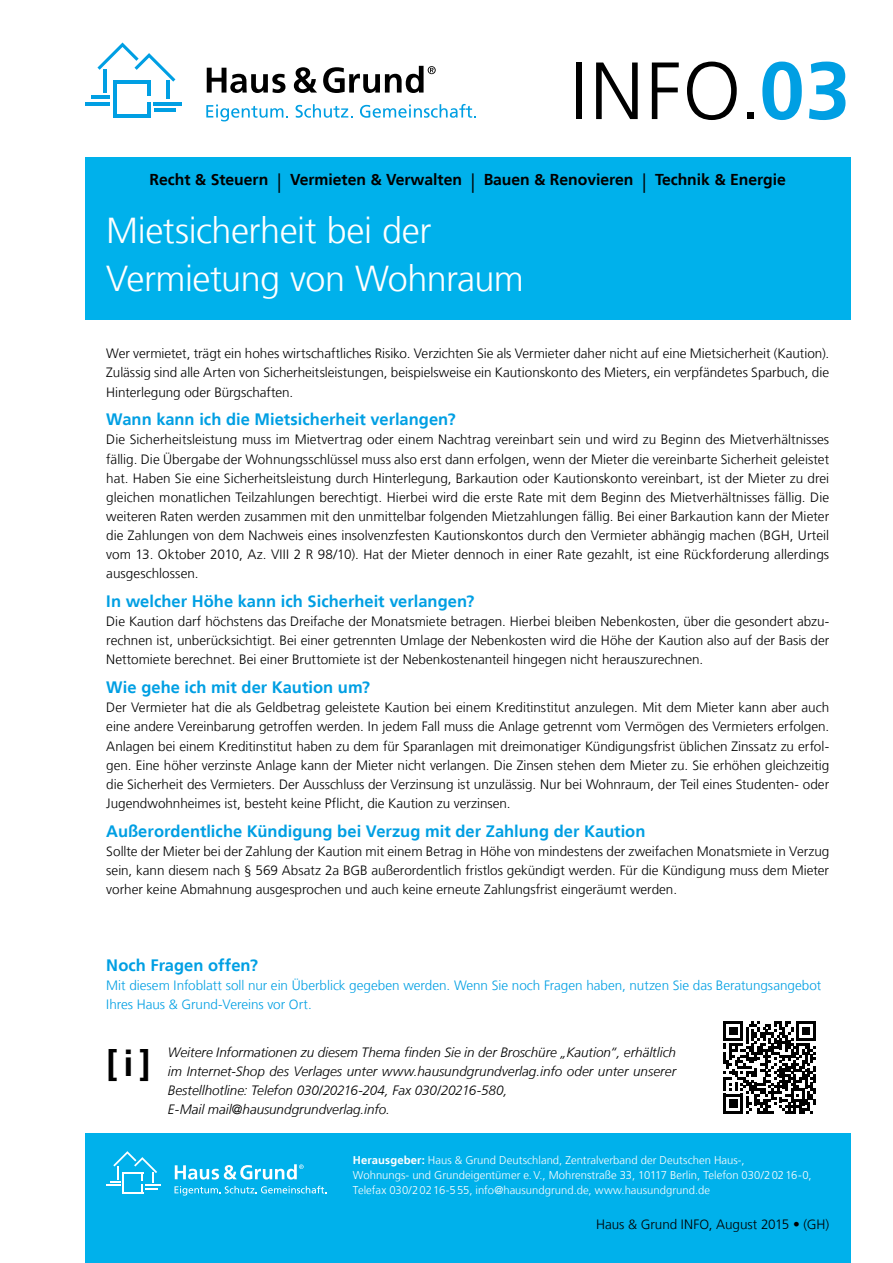
<style>
.page{position:relative;width:893px;height:1263px;background:#fff}
.page>*{position:absolute;margin:0;border:0;box-sizing:border-box;transform-origin:0 0}
.t1{font:300 81px "Frutiger LT";color:#000}
.t2{font:300 36px/47.8px "Frutiger LT";letter-spacing:-.015em;color:#fff}
.t3{font:700 36px "Frutiger LT";color:#000}
.t4{font:700 16.5px "Frutiger LT";color:#009fe3}
.t5{font:700 15.75px "Frutiger LT";color:#000}
.t6{font:300 13.5px/19.2px "Frutiger LT";color:#000;text-align:justify}
.t7{font:italic 300 13.5px/19.2px "Frutiger LT";color:#000}
.t8{font:300 13.5px/19.2px "Frutiger LT";color:#009fe3}
.t9{font:300 11.25px/15px "Frutiger LT";letter-spacing:.005em;color:#fff}
.s1{font-weight:700;color:#009fe3}
.s2{font-weight:300;font-size:19.5px}
.s3{font-weight:700}
</style>
<div class="page">
<div style="left:85px;top:157px;width:765px;height:163px;background:#00b1eb"></div>
<hr style="left:113px;top:80px;width:3px;height:38px;background:#009fe3">
<hr style="left:147px;top:102px;width:4px;height:16px;background:#009fe3">
<hr style="left:113px;top:114px;width:38px;height:4px;background:#009fe3">
<hr style="left:113px;top:80px;width:38px;height:3px;background:#009fe3">
<hr style="left:154px;top:108px;width:21px;height:3px;background:#009fe3">
<hr style="left:154px;top:102px;width:28px;height:3px;background:#009fe3">
<hr style="left:147px;top:80px;width:4px;height:16px;background:#009fe3">
<hr style="left:166px;top:81px;width:3px;height:18px;background:#009fe3">
<hr style="left:91px;top:96px;width:19px;height:3px;background:#009fe3">
<hr style="left:85px;top:102px;width:25px;height:3px;background:#009fe3">
<hr style="left:104px;top:69px;width:3px;height:24px;background:#009fe3">
<svg style="left:97px;top:43px;width:78px;height:39px"></svg>
<svg style="left:207px;top:68px;width:78px;height:25px"></svg>
<svg style="left:294px;top:67px;width:23px;height:26px"></svg>
<svg style="left:323px;top:66px;width:113px;height:27px"></svg>
<svg style="left:206px;top:105px;width:82px;height:16px"></svg>
<svg style="left:296px;top:104px;width:57px;height:14px"></svg>
<svg style="left:360px;top:104px;width:116px;height:14px"></svg>
<div style="left:85px;top:1133px;width:765px;height:130px;background:#00b1eb"></div>
<svg style="left:106px;top:1151px;width:55px;height:42px"></svg>
<svg style="left:175px;top:1164px;width:129px;height:15px"></svg>
<svg style="left:175px;top:1186px;width:151px;height:9px"></svg>
<svg style="left:723px;top:1021px;width:93px;height:92px"></svg>
<h1 class="t1" style="left:570px;top:45px;width:282px">INFO.<span class="s1">03</span></h1>
<p class="t5" style="left:150px;top:170px;width:638px">Recht &amp; Steuern <span class="s2">|</span> Vermieten &amp; Verwalten <span class="s2">|</span> Bauen &amp; Renovieren <span class="s2">|</span> Technik &amp; Energie</p>
<h2 class="t2" style="left:106px;top:208px;width:419px">Mietsicherheit bei der<br>Vermietung von Wohnraum</h2>
<p class="t6" style="left:106px;top:344px;width:724px">Wer vermietet, trägt ein hohes wirtschaftliches Risiko. Verzichten Sie als Vermieter daher nicht auf eine Mietsicherheit (Kaution).<br>Zulässig sind alle Arten von Sicherheitsleistungen, beispielsweise ein Kautionskonto des Mieters, ein verpfändetes Sparbuch, die Hinterlegung oder Bürgschaften.</p>
<p class="t4" style="left:106px;top:410px;width:351px">Wann kann ich die Mietsicherheit verlangen?</p>
<p class="t6" style="left:106px;top:430px;width:724px">Die Sicherheitsleistung muss im Mietvertrag oder einem Nachtrag vereinbart sein und wird zu Beginn des Mietverhältnisses fällig. Die Übergabe der Wohnungsschlüssel muss also erst dann erfolgen, wenn der Mieter die vereinbarte Sicherheit geleistet hat. Haben Sie eine Sicherheitsleistung durch Hinterlegung, Barkaution oder Kautionskonto vereinbart, ist der Mieter zu drei gleichen monatlichen Teilzahlungen berechtigt. Hierbei wird die erste Rate mit dem Beginn des Mietverhältnisses fällig. Die weiteren Raten werden zusammen mit den unmittelbar folgenden Mietzahlungen fällig. Bei einer Barkaution kann der Mieter die Zahlungen von dem Nachweis eines insolvenzfesten Kautionskontos durch den Vermieter abhängig machen (BGH, Urteil vom 13. Oktober 2010, Az. VIII 2 R 98/10). Hat der Mieter dennoch in einer Rate gezahlt, ist eine Rückforderung allerdings ausgeschlossen.</p>
<p class="t4" style="left:106px;top:592px;width:370px">In welcher Höhe kann ich Sicherheit verlangen?</p>
<p class="t6" style="left:106px;top:612px;width:724px">Die Kaution darf höchstens das Dreifache der Monatsmiete betragen. Hierbei bleiben Nebenkosten, über die gesondert abzu&shy;rechnen ist, unberücksichtigt. Bei einer getrennten Umlage der Nebenkosten wird die Höhe der Kaution also auf der Basis der Nettomiete berechnet. Bei einer Bruttomiete ist der Nebenkostenanteil hingegen nicht herauszurechnen.</p>
<p class="t4" style="left:106px;top:678px;width:265px">Wie gehe ich mit der Kaution um?</p>
<p class="t6" style="left:106px;top:698px;width:724px">Der Vermieter hat die als Geldbetrag geleistete Kaution bei einem Kreditinstitut anzulegen. Mit dem Mieter kann aber auch eine andere Vereinbarung getroffen werden. In jedem Fall muss die Anlage getrennt vom Vermögen des Vermieters erfolgen.<br>Anlagen bei einem Kreditinstitut haben zu dem für Sparanlagen mit dreimonatiger Kündigungsfrist üblichen Zinssatz zu erfol&shy;gen. Eine höher verzinste Anlage kann der Mieter nicht verlangen. Die Zinsen stehen dem Mieter zu. Sie erhöhen gleichzeitig die Sicherheit des Vermieters. Der Ausschluss der Verzinsung ist unzulässig. Nur bei Wohnraum, der Teil eines Studenten- oder Jugendwohnheimes ist, besteht keine Pflicht, die Kaution zu verzinsen.</p>
<p class="t4" style="left:106px;top:821px;width:541px">Außerordentliche Kündigung bei Verzug mit der Zahlung der Kaution</p>
<p class="t6" style="left:106px;top:842px;width:724px">Sollte der Mieter bei der Zahlung der Kaution mit einem Betrag in Höhe von mindestens der zweifachen Monatsmiete in Verzug sein, kann diesem nach § 569 Absatz 2a BGB außerordentlich fristlos gekündigt werden. Für die Kündigung muss dem Mieter vorher keine Abmahnung ausgesprochen und auch keine erneute Zahlungsfrist eingeräumt werden.</p>
<p class="t4" style="left:106px;top:955px;width:153px">Noch Fragen offen?</p>
<p class="t8" style="left:106px;top:976px;width:716px">Mit diesem Infoblatt soll nur ein Überblick gegeben werden. Wenn Sie noch Fragen haben, nutzen Sie das Beratungsangebot<br>Ihres Haus &amp; Grund-Vereins vor Ort.</p>
<p class="t7" style="left:168px;top:1043px;width:510px">Weitere Informationen zu diesem Thema finden Sie in der Broschüre „Kaution“, erhältlich im Internet-Shop des Verlages unter www.hausundgrundverlag.info oder unter unserer Bestellhotline: Telefon 030/20216-204, Fax 030/20216-580,<br>E-Mail mail@hausundgrundverlag.info.</p>
<h2 class="t3" style="left:106px;top:1042px;width:46px">[i]</h2>
<p class="t9" style="left:353px;top:1152px;width:460px"><span class="s3">Herausgeber:</span> Haus &amp; Grund Deutschland, Zentralverband der Deutschen Haus-,<br>Wohnungs- und Grundeigentümer e.V., Mohrenstraße 33, 10117 Berlin, Telefon 030/20216-0,<br>Telefax 030/20216-555, info@hausundgrund.de, www.hausundgrund.de</p>
<p class="t6" style="left:596px;top:1215px;width:235px">Haus &amp; Grund INFO, August 2015 • (GH)</p>
</div>
